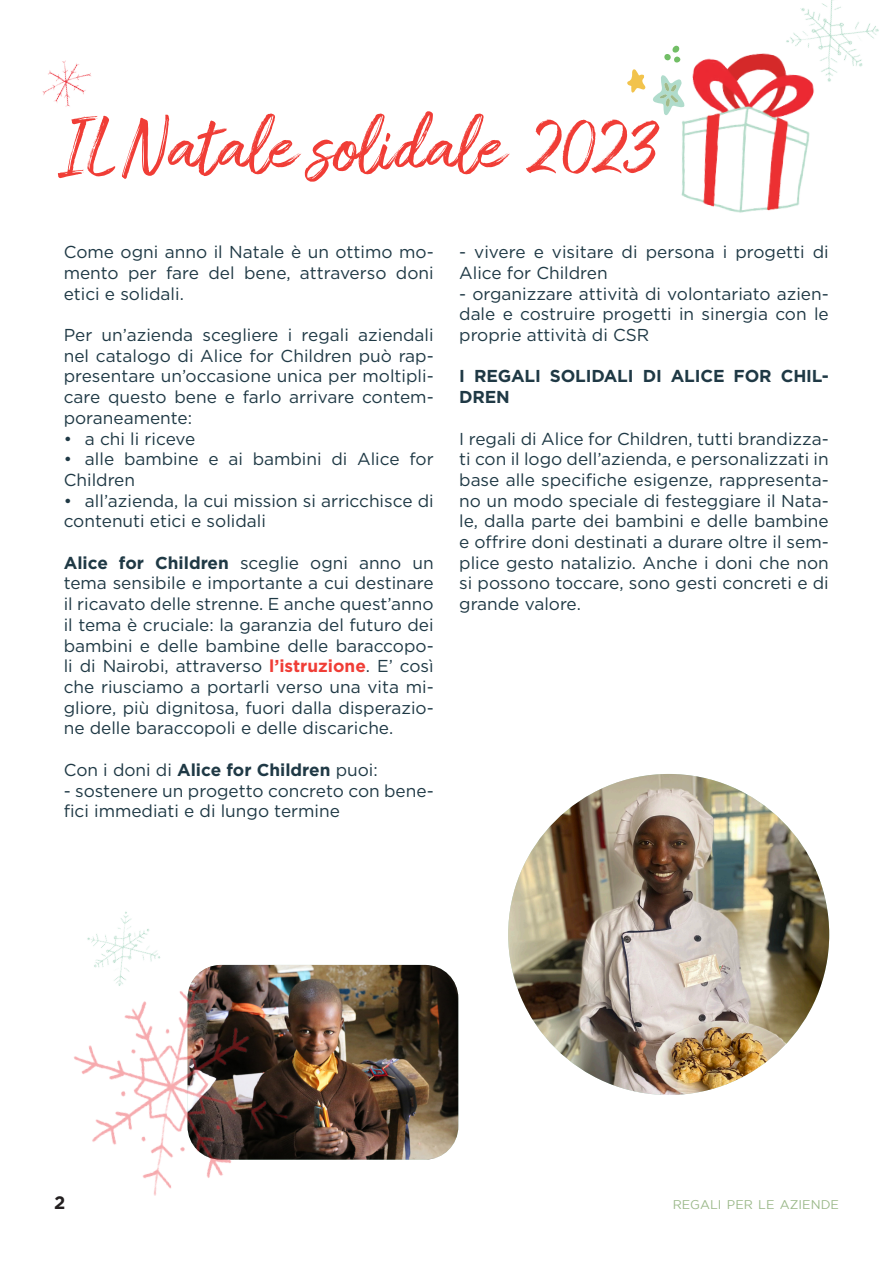
<style>
.page{position:relative;width:893px;height:1263px;background:#fff}
.page>*{position:absolute;margin:0;border:0;box-sizing:border-box;transform-origin:0 0}
.t1{font:76.5px "Amithen";color:#f03d36}
.t2{font:700 18px "Gotham";color:#231f20}
.t3{font:17.25px/20.7px "Gotham";color:#1f3945;text-align:justify}
.t4{font:700 17.25px/20.7px "Gotham";letter-spacing:-.01em;color:#1f3945}
.t5{font:12.6px "Gotham";color:#9bb98a}
.s1{font-weight:700}
.s2{font-weight:700;color:#f03d36}
.s3{font-weight:400}
</style>
<div class="page">
<img style="left:508px;top:774px;width:321px;height:321px;border-radius:161px">
<img style="left:213px;top:965px;width:245px;height:195px">
<svg style="left:627px;top:69px;width:19px;height:24px"></svg>
<img style="left:653px;top:45px;width:159px;height:168px">
<img style="left:772px;top:0;width:107px;height:98px">
<img style="left:42px;top:60px;width:49px;height:47px">
<img style="left:87px;top:911px;width:74px;height:55px">
<img style="left:74px;top:966px;width:232px;height:230px">
<p class="t1" style="left:64px;top:101px;width:597px">IL Natale solidale 2023</p>
<p class="t3" style="left:64px;top:241px;width:371px">Come ogni anno il Natale è un ottimo mo&shy;mento per fare del bene, attraverso doni etici e solidali.</p>
<p class="t3" style="left:64px;top:324px;width:371px">Per un’azienda scegliere i regali aziendali nel catalogo di Alice for Children può rap&shy;presentare un’occasione unica per moltipli&shy;care questo bene e farlo arrivare contem&shy;poraneamente:</p>
<p class="t3" style="left:64px;top:428px;width:133px">• a chi li riceve</p>
<p class="t3" style="left:64px;top:448px;width:371px">• alle bambine e ai bambini di Alice for<br>Children</p>
<p class="t3" style="left:64px;top:490px;width:371px">• all’azienda, la cui mission si arricchisce di contenuti etici e solidali</p>
<p class="t3" style="left:64px;top:552px;width:371px"><span class="s1">Alice for Children</span> sceglie ogni anno un tema sensibile e importante a cui destinare il ricavato delle strenne. E anche quest’anno il tema è cruciale: la garanzia del futuro dei bambini e delle bambine delle baraccopo&shy;li di Nairobi, attraverso <span class="s2">l’istruzione</span>. E’ così che riusciamo a portarli verso una vita mi&shy;gliore, più dignitosa, fuori dalla disperazio&shy;ne delle baraccopoli e delle discariche.</p>
<p class="t4" style="left:64px;top:759px;width:316px"><span class="s3">Con i doni di</span> Alice for Children <span class="s3">puoi:</span></p>
<p class="t3" style="left:64px;top:780px;width:371px">- sostenere un progetto concreto con bene&shy;fici immediati e di lungo termine</p>
<p class="t3" style="left:459px;top:241px;width:371px">- vivere e visitare di persona i progetti di<br>Alice for Children</p>
<p class="t3" style="left:459px;top:283px;width:371px">- organizzare attività di volontariato azien&shy;dale e costruire progetti in sinergia con le proprie attività di CSR</p>
<p class="t4" style="left:459px;top:366px;width:371px">I REGALI SOLIDALI DI ALICE FOR CHIL-<br>DREN</p>
<p class="t3" style="left:459px;top:428px;width:371px">I regali di Alice for Children, tutti brandizza&shy;ti con il logo dell’azienda, e personalizzati in base alle specifiche esigenze, rappresenta&shy;no un modo speciale di festeggiare il Nata&shy;le, dalla parte dei bambini e delle bambine e offrire doni destinati a durare oltre il sem&shy;plice gesto natalizio. Anche i doni che non si possono toccare, sono gesti concreti e di grande valore.</p>
<p class="t2" style="left:54px;top:1191px;width:13px">2</p>
<p class="t5" style="left:673px;top:1197px;width:168px">REGALI PER LE AZIENDE</p>
</div>
